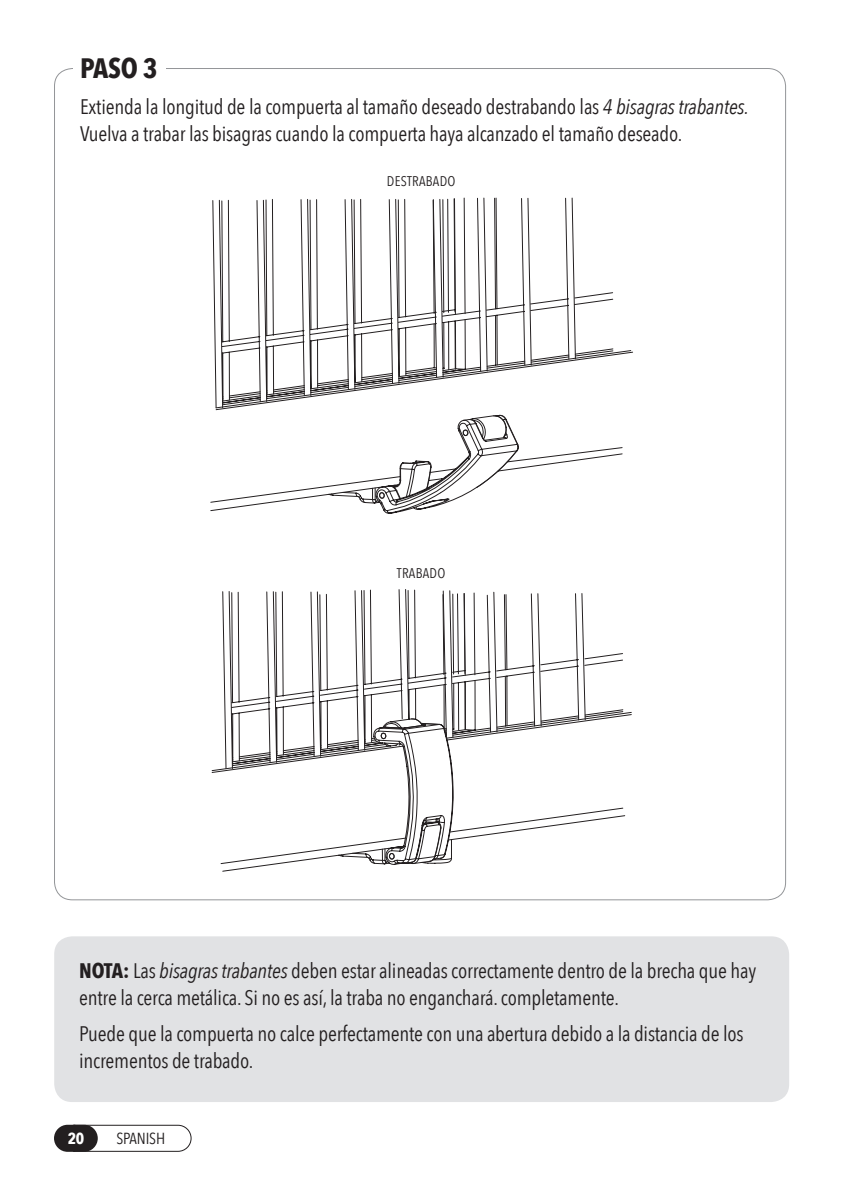
<style>
.page{position:relative;width:845px;height:1191px;background:#fff}
.page>*{position:absolute;margin:0;border:0;box-sizing:border-box;transform-origin:0 0}
.Body__0625_space_aft{font:700 28px "Avenir Next Condensed";color:#231f20}
.Body__0625_space_aft-2{font:21px/27px "Avenir Next Condensed";letter-spacing:-.01em;color:#231f20}
.t1{font:16px "Avenir Next Condensed";letter-spacing:-.01em;color:#231f20}
.t2{font:700 16px "Avenir Next Condensed";color:#fff}
.t3{font:14px "Avenir Next Condensed";letter-spacing:.02em;color:#231f20}
.s1{font-style:italic}
.s2{font-weight:700}
</style>
<div class="page">
<svg style="left:210px;top:197px;width:413px;height:317px"></svg>
<svg style="left:222px;top:589px;width:403px;height:283px"></svg>
<svg style="left:54px;top:1124px;width:138px;height:28px"></svg>
<div style="left:54px;top:936px;width:735px;height:166px;background:#e1e2e4;border-radius:18px"></div>
<p class="Body__0625_space_aft" style="left:80px;top:51px;width:79px">PASO 3</p>
<p class="Body__0625_space_aft-2" style="left:80px;top:93px;width:670px">Extienda la longitud de la compuerta al tamaño deseado destrabando las <span class="s1">4 bisagras trabantes.<br></span>Vuelva a trabar las bisagras cuando la compuerta haya alcanzado el tamaño deseado.</p>
<p class="t3" style="left:387px;top:169px;width:70px">DESTRABADO</p>
<p class="t3" style="left:397px;top:561px;width:50px">TRABADO</p>
<p class="Body__0625_space_aft-2" style="left:79px;top:956px;width:678px"><span class="s2">NOTA:</span> Las <span class="s1">bisagras trabantes</span> deben estar alineadas correctamente dentro de la brecha que hay entre la cerca metálica. Si no es así, la traba no enganchará. completamente.</p>
<p class="Body__0625_space_aft-2" style="left:79px;top:1019px;width:666px">Puede que la compuerta no calce perfectamente con una abertura debido a la distancia de los incrementos de trabado.</p>
<p class="t2" style="left:68px;top:1128px;width:18px">20</p>
<p class="t1" style="left:116px;top:1125px;width:50px">SPANISH</p>
</div>
